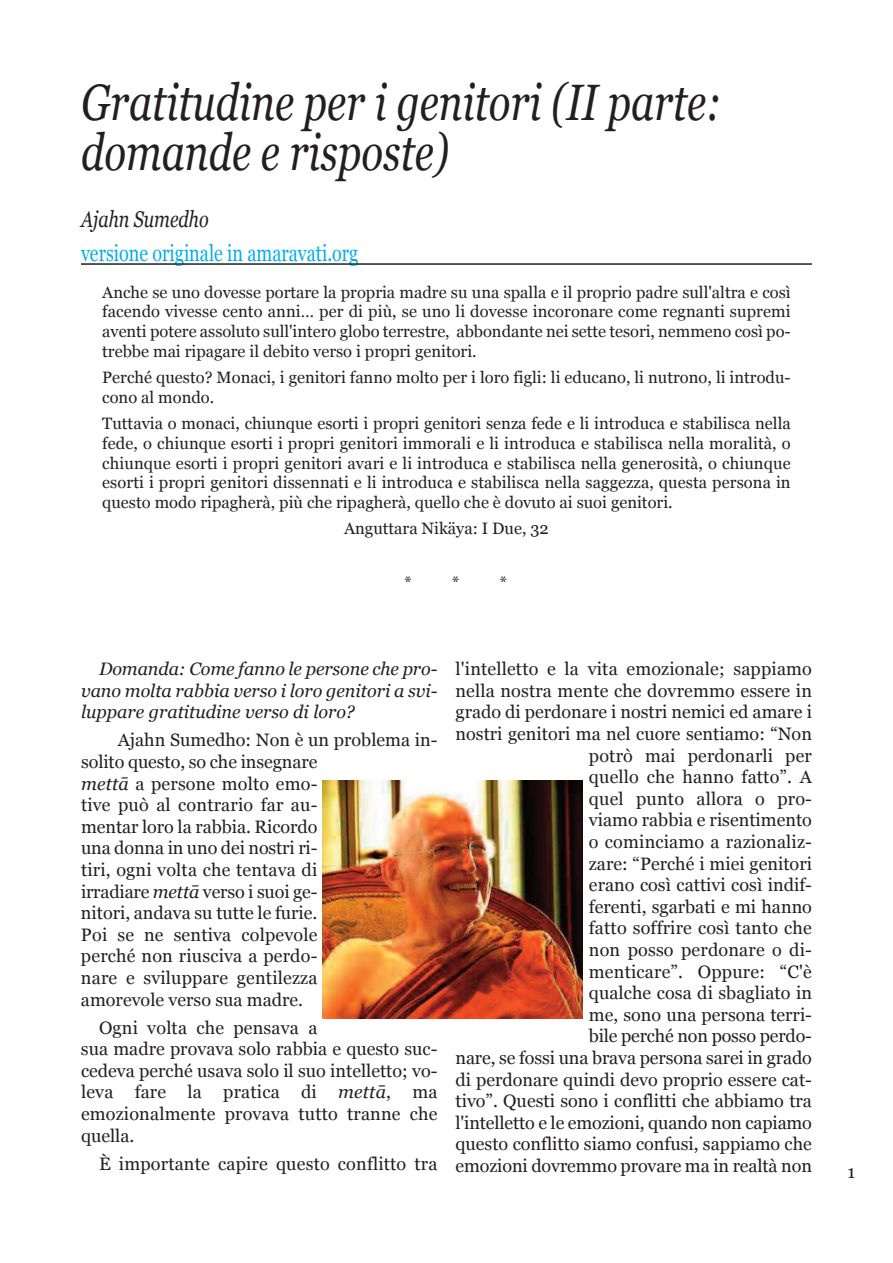
<style>
.page{position:relative;width:893px;height:1263px;background:#fff}
.page>*{position:absolute;margin:0;border:0;box-sizing:border-box;transform-origin:0 0}
.t1{font:italic 51.15px/49.8px "Georgia";color:#231f20;scale:.79 1}
.t2{font:22.8px "Georgia";color:#00aeef;scale:.79 1}
.t3{font:italic 22.8px "Georgia";color:#231f20;scale:.79 1}
.t4{font:18px/21.6px "Georgia";color:#231f20}
.t5{font:italic 18px/21.6px "Georgia";color:#231f20;text-align:justify}
.t6{font:16.5px/19.8px "Georgia";color:#231f20;text-align:justify}
.t7{font:italic 16.5px "Georgia";color:#231f20}
.s1{font-style:italic}
</style>
<div class="page">
<img style="left:323px;top:780px;width:259px;height:238px">
<hr style="left:81px;top:263px;width:731px;height:2px;background:#231f20">
<h1 class="t1" style="left:81px;top:77px;width:812px">Gratitudine per i genitori (II parte: domande e risposte)</h1>
<p class="t3" style="left:81px;top:206px;width:163px">Ajahn Sumedho</p>
<p class="t2" style="left:81px;top:240px;width:353px">versione originale in amaravati.org</p>
<p class="t6" style="left:102px;top:282px;width:690px">Anche se uno dovesse portare la propria madre su una spalla e il proprio padre sull'altra e così facendo vivesse cento anni… per di più, se uno li dovesse incoronare come regnanti supremi aventi potere assoluto sull'intero globo terrestre, abbondante nei sette tesori, nemmeno così po&shy;trebbe mai ripagare il debito verso i propri genitori.</p>
<p class="t6" style="left:102px;top:367px;width:690px">Perché questo? Monaci, i genitori fanno molto per i loro figli: li educano, li nutrono, li introdu&shy;cono al mondo.</p>
<p class="t6" style="left:102px;top:413px;width:690px">Tuttavia o monaci, chiunque esorti i propri genitori senza fede e li introduca e stabilisca nella fede, o chiunque esorti i propri genitori immorali e li introduca e stabilisca nella moralità, o chiunque esorti i propri genitori avari e li introduca e stabilisca nella generosità, o chiunque esorti i propri genitori dissennati e li introduca e stabilisca nella saggezza, questa persona in questo modo ripagherà, più che ripagherà, quello che è dovuto ai suoi genitori.</p>
<p class="t6" style="left:344px;top:519px;width:206px">Anguttara Nikäya: I Due, 32</p>
<p class="t7" style="left:403px;top:573px;width:9px">*</p>
<p class="t7" style="left:451px;top:573px;width:9px">*</p>
<p class="t7" style="left:498px;top:573px;width:9px">*</p>
<p class="t5" style="left:81px;top:658px;width:358px;text-indent:18px">Domanda: Come fanno le persone che pro&shy;vano molta rabbia verso i loro genitori a svi&shy;luppare gratitudine verso di loro?</p>
<p class="t4" style="left:81px;top:729px;width:358px;text-indent:37px">Ajahn Sumedho: Non è un problema in&shy;solito questo, so che insegnare<br><span class="s1">mettā</span> a persone molto emo-<br>tive può al contrario far au-<br>mentar loro la rabbia. Ricordo<br>una donna in uno dei nostri ri-<br>tiri, ogni volta che tentava di<br>irradiare <span class="s1">mettā</span> verso i suoi ge-<br>nitori, andava su tutte le furie.<br>Poi se ne sentiva colpevole<br>perché non riusciva a perdo-<br>nare e sviluppare gentilezza<br>amorevole verso sua madre.</p>
<p class="t4" style="left:81px;top:1016px;width:358px;text-indent:18px">Ogni volta che pensava a<br>sua madre provava solo rabbia e questo suc&shy;cedeva perché usava solo il suo intelletto; vo&shy;leva fare la pratica di <span class="s1">mettā</span>, ma emozionalmente provava tutto tranne che quella.</p>
<p class="t4" style="left:99px;top:1152px;width:340px">È importante capire questo conflitto tra</p>
<p class="t4" style="left:455px;top:658px;width:358px;text-align:right">l'intelletto e la vita emozionale; sappiamo nella nostra mente che dovremmo essere in grado di perdonare i nostri nemici ed amare i nostri genitori ma nel cuore sentiamo: “Non potrò mai perdonarli per<br>quello che hanno fatto”. A<br>quel punto allora o pro-<br>viamo rabbia e risentimento<br>o cominciamo a razionaliz-<br>zare: “Perché i miei genitori<br>erano così cattivi così indif-<br>ferenti, sgarbati e mi hanno<br>fatto soffrire così tanto che<br>non posso perdonare o di-<br>menticare”. Oppure: “C'è<br>qualche cosa di sbagliato in<br>me, sono una persona terri-<br>bile perché non posso perdo-<br>nare, se fossi una brava persona sarei in grado di perdonare quindi devo proprio essere cat&shy;tivo”. Questi sono i conflitti che abbiamo tra l'intelletto e le emozioni, quando non capiamo questo conflitto siamo confusi, sappiamo che emozioni dovremmo provare ma in realtà non</p>
<p class="t4" style="left:848px;top:1161px;width:9px">1</p>
</div>
